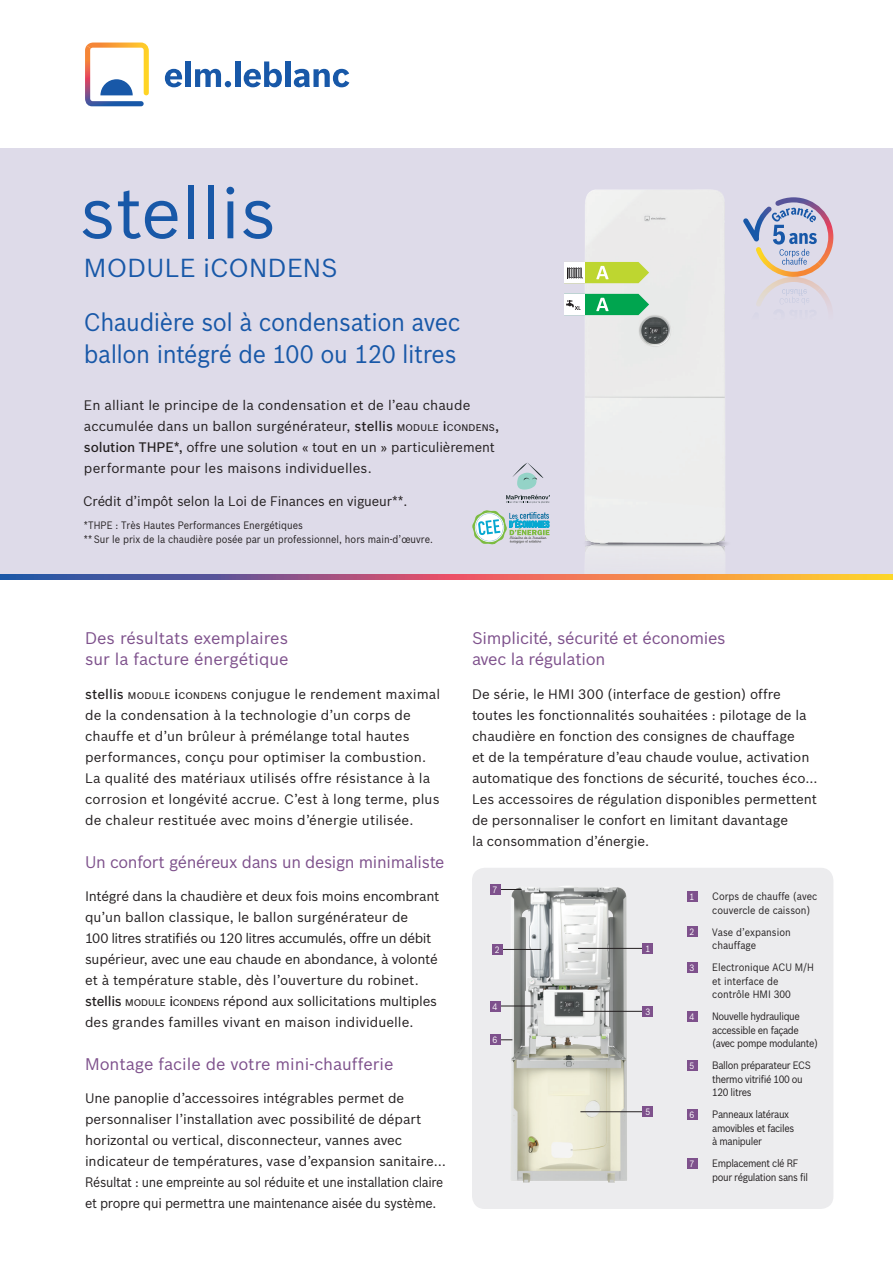
<style>
.page{position:relative;width:893px;height:1263px;background:#fff}
.page>*{position:absolute;margin:0;border:0;box-sizing:border-box;transform-origin:0 0}
.t1{font:70.5px "Bosch Sans";color:#1858a8}
.t2{font:25.5px "Bosch Sans";letter-spacing:-.005em;color:#1858a8}
.t3{font:24.75px/32.2px "Bosch Sans";letter-spacing:-.02em;color:#1858a8;scale:.94 1}
.t4{font:16.5px/21px "Bosch Sans";letter-spacing:-.015em;color:#7e518c}
.t5{font:13.5px/21px "Bosch Sans";color:#231f20}
.t6{font:10.5px/13.5px "Bosch Sans";color:#231f20;scale:.9 1}
.t7{font:10.5px/13.5px "Bosch Sans";letter-spacing:-.04em;color:#231f20;scale:.9 1}
.t8{font:9px "Bosch Sans";color:#fff;scale:.9 1}
.s1{font-weight:500}
.s2{font-weight:500;font-size:9.45px}
</style>
<div class="page">
<div style="left:0;top:149px;width:893px;height:425px;background:#dedbe9"></div>
<svg style="left:743px;top:197px;width:90px;height:110px"></svg>
<svg style="left:472px;top:510px;width:77px;height:35px"></svg>
<svg style="left:506px;top:495px;width:44px;height:8px"></svg>
<svg style="left:513px;top:463px;width:30px;height:26px"></svg>
<svg style="left:165px;top:69px;width:17px;height:18px"></svg>
<div style="left:185px;top:61px;width:6px;height:26px;background:#1858a8"></div>
<svg style="left:195px;top:69px;width:36px;height:18px"></svg>
<div style="left:235px;top:61px;width:5px;height:26px;background:#1858a8"></div>
<svg style="left:244px;top:61px;width:38px;height:26px"></svg>
<div style="left:285px;top:61px;width:5px;height:26px;background:#1858a8"></div>
<svg style="left:294px;top:69px;width:55px;height:18px"></svg>
<svg style="left:85px;top:43px;width:64px;height:63px"></svg>
<img style="left:580px;top:189px;width:147px;height:377px">
<svg style="left:564px;top:262px;width:85px;height:21px;background:#c6d66a"></svg>
<svg style="left:564px;top:294px;width:85px;height:21px;background:#53be86"></svg>
<svg style="left:0;top:574px;width:893px;height:5px;background:#b3736c"></svg>
<div style="left:472px;top:868px;width:361px;height:341px;background:#ececee;border-radius:13px"></div>
<img style="left:501px;top:886px;width:132px;height:297px">
<hr style="left:578px;top:948px;width:66px;height:1px;background:#231f20">
<div style="left:643px;top:943px;width:10px;height:11px;background:#7e518c"></div>
<hr style="left:580px;top:1011px;width:66px;height:1px;background:#231f20">
<div style="left:643px;top:1006px;width:10px;height:11px;background:#7e518c"></div>
<hr style="left:580px;top:1111px;width:66px;height:1px;background:#231f20">
<div style="left:643px;top:1106px;width:10px;height:11px;background:#7e518c"></div>
<hr style="left:497px;top:949px;width:44px;height:1px;background:#231f20">
<div style="left:492px;top:944px;width:10px;height:11px;background:#7e518c"></div>
<hr style="left:495px;top:1006px;width:39px;height:1px;background:#231f20">
<div style="left:490px;top:1001px;width:10px;height:10px;background:#7e518c"></div>
<svg style="left:500px;top:889px;width:21px;height:1px"></svg>
<div style="left:490px;top:884px;width:10px;height:11px;background:#7e518c"></div>
<svg style="left:500px;top:1039px;width:12px;height:1px"></svg>
<div style="left:490px;top:1035px;width:10px;height:10px;background:#7e518c"></div>
<div style="left:687px;top:891px;width:10px;height:11px;background:#7e518c"></div>
<div style="left:687px;top:927px;width:10px;height:10px;background:#7e518c"></div>
<div style="left:687px;top:962px;width:10px;height:11px;background:#7e518c"></div>
<div style="left:687px;top:1011px;width:10px;height:11px;background:#7e518c"></div>
<div style="left:687px;top:1060px;width:10px;height:11px;background:#7e518c"></div>
<div style="left:687px;top:1109px;width:10px;height:11px;background:#7e518c"></div>
<div style="left:687px;top:1158px;width:10px;height:11px;background:#7e518c"></div>
<h1 class="t1" style="left:80px;top:169px;width:198px">stellis</h1>
<h2 class="t2" style="left:84px;top:252px;width:256px">module icondens</h2>
<h3 class="t3" style="left:84px;top:305px;width:402px">Chaudière sol à condensation avec ballon intégré de 100 ou 120 litres</h3>
<p class="t5" style="left:84px;top:394px;width:417px">En alliant le principe de la condensation et de l’eau chaude accumulée dans un ballon surgénérateur, <span class="s1">stellis</span> <span class="s2">MODULE</span> <span class="s1">i</span><span class="s2">CONDENS</span><span class="s1">, </span><span class="s1">solution</span> <span class="s1">THPE*,</span> offre une solution « tout en un » particulièrement performante pour les maisons individuelles.</p>
<p class="t5" style="left:83px;top:490px;width:326px">Crédit d’impôt selon la Loi de Finances en vigueur**.</p>
<p class="t6" style="left:84px;top:518px;width:389px">*THPE : Très Hautes Performances Energétiques<br>** Sur le prix de la chaudière posée par un professionnel, hors main-d’œuvre.</p>
<p class="t4" style="left:85px;top:628px;width:205px">Des résultats exemplaires sur la facture énergétique</p>
<p class="t5" style="left:85px;top:683px;width:357px"><span class="s1">stellis</span> <span class="s2">MODULE</span> <span class="s1">i</span><span class="s2">CONDENS</span> conjugue le rendement maximal de la condensation à la technologie d’un corps de chauffe et d’un brûleur à prémélange total hautes performances, conçu pour optimiser la combustion.<br>La qualité des matériaux utilisés offre résistance à la corrosion et longévité accrue. C’est à long terme, plus de chaleur restituée avec moins d’énergie utilisée.</p>
<p class="t4" style="left:85px;top:851px;width:361px">U n confort généreux dans un design minimaliste</p>
<p class="t5" style="left:85px;top:885px;width:356px">Intégré dans la chaudière et deux fois moins encombrant qu’un ballon classique, le ballon surgénérateur de<br>100 litres stratifiés ou 120 litres accumulés, offre un débit supérieur, avec une eau chaude en abondance, à volonté et à température stable, dès l’ouverture du robinet. <span class="s1">stellis</span> <span class="s2">MODULE</span> <span class="s1">i</span><span class="s2">CONDENS</span> répond aux sollicitations multiples des grandes familles vivant en maison individuelle.</p>
<p class="t4" style="left:85px;top:1053px;width:310px">M ontage facile de votre mini-chaufferie</p>
<p class="t5" style="left:85px;top:1087px;width:362px">U ne panoplie d’accessoires intégrables permet de personnaliser l’installation avec possibilité de départ horizontal ou vertical, disconnecteur, vannes avec indicateur de températures, vase d’expansion sanitaire… Résultat : une empreinte au sol réduite et une installation claire et propre qui permettra une maintenance aisée du système.</p>
<p class="t4" style="left:472px;top:628px;width:255px">Simplicité, sécurité et économies avec la régulation</p>
<p class="t5" style="left:472px;top:683px;width:347px">De série, le HM I 300 (interface de gestion) offre toutes les fonctionnalités souhaitées : pilotage de la chaudière en fonction des consignes de chauffage<br>et de la température d’eau chaude voulue, activation automatique des fonctions de sécurité, touches éco...<br>Les accessoires de régulation disponibles permettent de personnaliser le confort en limitant davantage<br>la consommation d’énergie.</p>
<p class="t8" style="left:493px;top:884px;width:7px">7</p>
<p class="t8" style="left:495px;top:944px;width:7px">2</p>
<p class="t8" style="left:493px;top:1001px;width:7px">4</p>
<p class="t8" style="left:493px;top:1035px;width:7px">6</p>
<p class="t8" style="left:645px;top:943px;width:7px">1</p>
<p class="t8" style="left:645px;top:1006px;width:7px">3</p>
<p class="t8" style="left:645px;top:1106px;width:7px">5</p>
<p class="t8" style="left:690px;top:891px;width:7px">1</p>
<p class="t6" style="left:712px;top:889px;width:118px">Corps de chauffe (avec couvercle de caisson)</p>
<p class="t8" style="left:690px;top:927px;width:7px">2</p>
<p class="t6" style="left:712px;top:925px;width:89px">Vase d’expansion chauffage</p>
<p class="t8" style="left:690px;top:962px;width:7px">3</p>
<p class="t6" style="left:712px;top:960px;width:115px">Electronique ACU M/H et interface de contrôle HM I 300</p>
<p class="t8" style="left:690px;top:1011px;width:7px">4</p>
<p class="t7" style="left:712px;top:1009px;width:119px">Nouvelle hydraulique accessible en façade (avec pompe modulante)</p>
<p class="t8" style="left:690px;top:1060px;width:7px">5</p>
<p class="t7" style="left:712px;top:1058px;width:102px">Ballon préparateur ECS thermo vitrifié 100 ou<br>120 litres</p>
<p class="t8" style="left:690px;top:1109px;width:7px">6</p>
<p class="t7" style="left:712px;top:1107px;width:93px">Panneaux latéraux amovibles et faciles à manipuler</p>
<p class="t8" style="left:690px;top:1158px;width:7px">7</p>
<p class="t7" style="left:712px;top:1156px;width:108px">Emplacement clé RF pour régulation sans fil</p>
</div>
